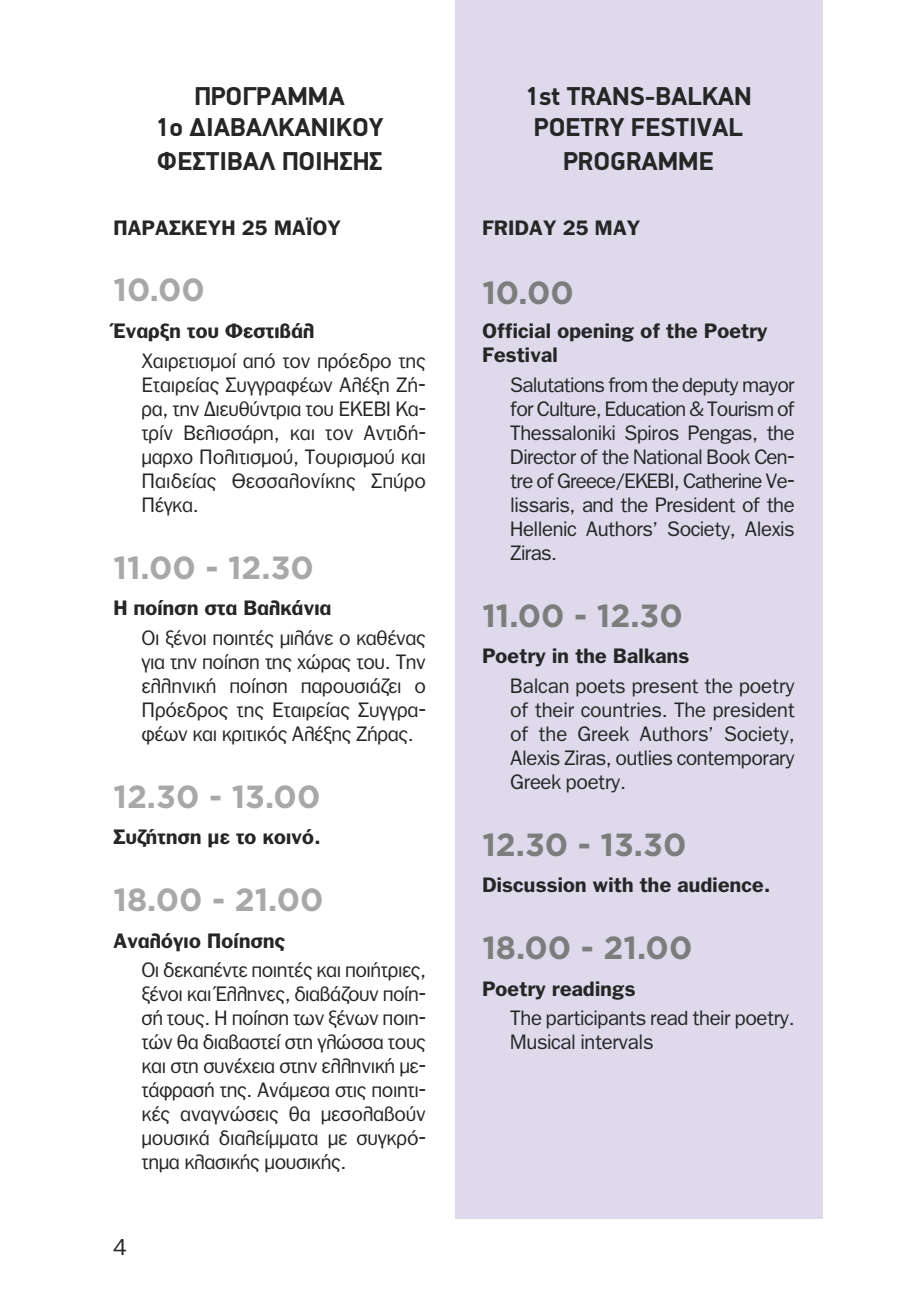
<style>
.page{position:relative;width:908px;height:1304px;background:#fff}
.page>*{position:absolute;margin:0;border:0;box-sizing:border-box;transform-origin:0 0}
.t1{font:700 32px "Gotham Greek";color:#a9a8a9}
.t2{font:700 32px "Gotham Greek";color:#7d7d7d}
.t3{font:700 26px/31.2px "PF Din Display";color:#272627;text-align:center}
.t4{font:22px "PF Franklin Gothic";color:#272627}
.t5{font:20px/24px "PF Franklin Gothic";letter-spacing:.015em;color:#272627;text-align:justify}
.t6{font:700 20px/24px "PF Franklin Gothic";letter-spacing:.015em;color:#272627}
</style>
<div class="page">
<div style="left:455px;top:0;width:367px;height:1219px;background:#dedaec"></div>
<h2 class="t3" style="left:155px;top:80px;width:229px">ΠΡΟΓΡΑΜΜΑ<br>1Ο ΔΙΑΒΑΛΚΑΝΙΚΟΥ</h2>
<h2 class="t3" style="left:156px;top:145px;width:227px">ΦΕΣΤΙΒΑΛ ΠΟΙΗΣΗΣ</h2>
<p class="t6" style="left:113px;top:215px;width:229px">ΠΑΡΑΣΚΕΥΗ 25 ΜΑΪΟΥ</p>
<h1 class="t1" style="left:113px;top:279px;width:93px">10.00</h1>
<p class="t6" style="left:113px;top:319px;width:202px">Έναρξη του Φεστιβάλ</p>
<p class="t5" style="left:142px;top:349px;width:285px">Χαιρετισμοί από τον πρόεδρο της Εταιρείας Συγγραφέων Αλέξη Ζή&shy;ρα, την Διευθύντρια του ΕΚΕΒΙ Κα&shy;τρίν Βελισσάρη, και τον Αντιδή&shy;μαρχο Πολιτισμού, Τουρισμού και Παιδείας Θεσσαλονίκης Σπύρο Πέγκα.</p>
<h1 class="t1" style="left:113px;top:556px;width:202px">11.00 - 12.30</h1>
<p class="t6" style="left:113px;top:596px;width:219px">Η ποίηση στα Βαλκάνια</p>
<p class="t5" style="left:142px;top:626px;width:285px">Οι ξένοι ποιητές μιλάνε ο καθένας για την ποίηση της χώρας του. Την ελληνική ποίηση παρουσιάζει ο Πρόεδρος της Εταιρείας Συγγρα&shy;φέων και κριτικός Αλέξης Ζήρας.</p>
<h1 class="t1" style="left:113px;top:785px;width:208px">12.30 - 13.00</h1>
<p class="t6" style="left:113px;top:825px;width:208px">Συζήτηση με το κοινό.</p>
<h1 class="t1" style="left:113px;top:889px;width:211px">18.00 - 21.00</h1>
<p class="t6" style="left:113px;top:928px;width:173px">Αναλόγιο Ποίησης</p>
<p class="t5" style="left:142px;top:958px;width:285px">Οι δεκαπέντε ποιητές και ποιήτριες, ξένοι και Έλληνες, διαβάζουν ποίη&shy;σή τους. Η ποίηση των ξένων ποιη&shy;τών θα διαβαστεί στη γλώσσα τους και στη συνέχεια στην ελληνική με&shy;τάφρασή της. Ανάμεσα στις ποιητι&shy;κές αναγνώσεις θα μεσολαβούν μουσικά διαλείμματα με συγκρό&shy;τημα κλασικής μουσικής.</p>
<p class="t4" style="left:113px;top:1234px;width:14px">4</p>
<h2 class="t3" style="left:524px;top:80px;width:228px">1ST TRANS-BALKAN<br>POETRY FESTIVAL</h2>
<h2 class="t3" style="left:563px;top:145px;width:152px">PROGRAMMΕ</h2>
<p class="t6" style="left:482px;top:215px;width:159px">Friday 25 May</p>
<h1 class="t2" style="left:482px;top:281px;width:93px">10.00</h1>
<p class="t6" style="left:482px;top:319px;width:286px">Official opening of the Poetry<br>Festival</p>
<p class="t5" style="left:510px;top:373px;width:285px">salutations from the deputy mayor for Culture, education &amp; Tourism of Thessaloniki spiros Pengas, the Director of the national Book Cen&shy;tre of Greece/ekeBi, Catherine ve&shy;lissaris, and the President of the Hellenic authors’ society, alexis Ziras.</p>
<h1 class="t2" style="left:482px;top:604px;width:202px">11.00 - 12.30</h1>
<p class="t6" style="left:482px;top:644px;width:208px">Poetry in the Balkans</p>
<p class="t5" style="left:510px;top:674px;width:285px">Balcan poets present the poetry of their countries. The president of the Greek authors’ society, alexis Ziras, outlies contemporary Greek poetry.</p>
<h1 class="t2" style="left:482px;top:833px;width:205px">12.30 - 13.30</h1>
<p class="t6" style="left:482px;top:873px;width:289px">discussion with the audience.</p>
<h1 class="t2" style="left:482px;top:937px;width:211px">18.00 - 21.00</h1>
<p class="t6" style="left:482px;top:976px;width:154px">Poetry readings</p>
<p class="t5" style="left:510px;top:1006px;width:285px">The participants read their poetry.<br>Musical intervals</p>
</div>
